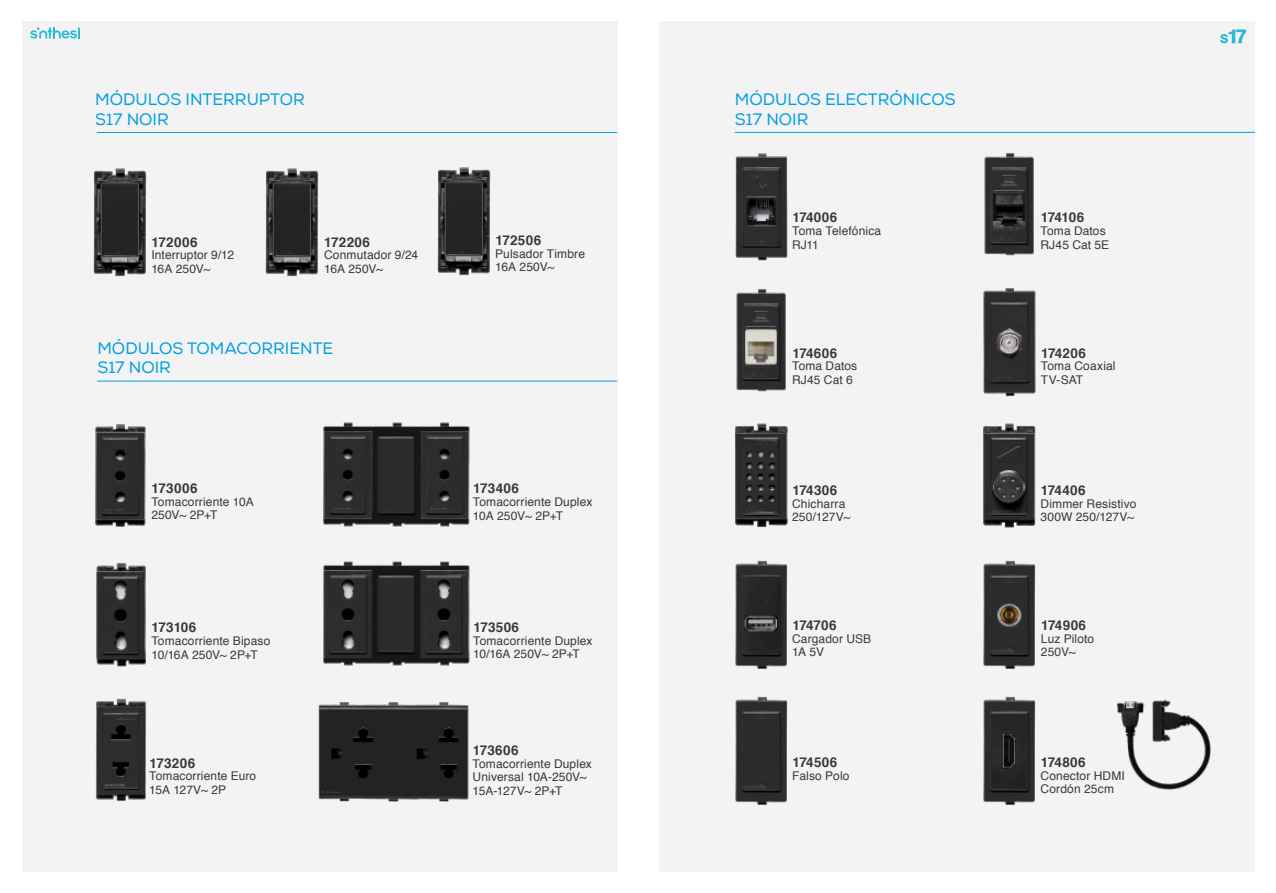
<style>
.page{position:relative;width:1276px;height:893px;background:#fff}
.page>*{position:absolute;margin:0;border:0;box-sizing:border-box;transform-origin:0 0}
.t1{font:16.5px/19.8px "Nexa";color:#009fe3}
.t2{font:700 13.5px "Helvetica";letter-spacing:.02em;color:#393938}
.t3{font:12px/13.5px "Helvetica";letter-spacing:.01em;color:#393938}
</style>
<div class="page">
<div style="left:22px;top:21px;width:596px;height:851px;background:#f3f3f3"></div>
<div style="left:659px;top:21px;width:595px;height:851px;background:#f3f3f3"></div>
<hr style="left:98px;top:132px;width:519px;height:1px;background:#009fe3">
<hr style="left:98px;top:381px;width:519px;height:1px;background:#009fe3">
<hr style="left:735px;top:132px;width:519px;height:1px;background:#009fe3">
<img style="left:93px;top:168px;width:54px;height:109px">
<img style="left:95px;top:424px;width:51px;height:103px">
<img style="left:735px;top:153px;width:53px;height:108px">
<img style="left:735px;top:423px;width:53px;height:104px">
<img style="left:735px;top:696px;width:53px;height:109px">
<img style="left:437px;top:167px;width:54px;height:109px">
<img style="left:96px;top:562px;width:50px;height:105px">
<img style="left:736px;top:289px;width:50px;height:103px">
<img style="left:735px;top:560px;width:53px;height:109px">
<img style="left:983px;top:288px;width:53px;height:109px">
<img style="left:983px;top:560px;width:53px;height:109px">
<img style="left:265px;top:168px;width:54px;height:109px">
<img style="left:95px;top:698px;width:52px;height:103px">
<img style="left:984px;top:153px;width:50px;height:103px">
<img style="left:983px;top:423px;width:53px;height:105px">
<img style="left:983px;top:696px;width:53px;height:109px">
<img style="left:323px;top:561px;width:147px;height:105px">
<img style="left:323px;top:422px;width:147px;height:105px">
<img style="left:1117px;top:699px;width:94px;height:91px">
<svg style="left:30px;top:27px;width:50px;height:12px"></svg>
<svg style="left:1220px;top:29px;width:26px;height:14px"></svg>
<img style="left:318px;top:702px;width:151px;height:99px">
<h1 class="t1" style="left:95px;top:90px;width:211px">MÓDULOS INTERRUPTOR<br>S17 NOIR</h1>
<p class="t2" style="left:152px;top:231px;width:47px">172006</p>
<p class="t3" style="left:151px;top:249px;width:84px">Interruptor 9/12<br>16A 250V~</p>
<p class="t2" style="left:324px;top:231px;width:47px">172206</p>
<p class="t3" style="left:324px;top:249px;width:96px">Conmutador 9/24<br>16A 250V~</p>
<h1 class="t1" style="left:97px;top:338px;width:237px">MÓDULOS TOMACORRIENTE<br>S17 NOIR</h1>
<p class="t2" style="left:495px;top:229px;width:47px">172506</p>
<p class="t3" style="left:495px;top:247px;width:91px">Pulsador Timbre<br>16A 250V~</p>
<p class="t2" style="left:152px;top:477px;width:47px">173006</p>
<p class="t2" style="left:473px;top:478px;width:47px">173406</p>
<p class="t3" style="left:151px;top:495px;width:104px">Tomacorriente 10A<br>250V~ 2P+T</p>
<p class="t3" style="left:473px;top:496px;width:121px">Tomacorriente Duplex<br>10A 250V~ 2P+T</p>
<p class="t2" style="left:152px;top:617px;width:46px">173106</p>
<p class="t2" style="left:473px;top:616px;width:47px">173506</p>
<p class="t3" style="left:151px;top:634px;width:121px">Tomacorriente Bipaso<br>10/16A 250V~ 2P+T</p>
<p class="t3" style="left:473px;top:634px;width:121px">Tomacorriente Duplex<br>10/16A 250V~ 2P+T</p>
<p class="t2" style="left:149px;top:752px;width:47px">173206</p>
<p class="t3" style="left:149px;top:770px;width:108px">Tomacorriente Euro<br>15A 127V~ 2P</p>
<p class="t2" style="left:473px;top:739px;width:47px">173606</p>
<p class="t3" style="left:472px;top:757px;width:121px">Tomacorriente Duplex<br>Universal 10A-250V~<br>15A-127V~ 2P+T</p>
<h1 class="t1" style="left:735px;top:90px;width:222px">MÓDULOS ELECTRÓNICOS<br>S17 NOIR</h1>
<p class="t2" style="left:792px;top:207px;width:46px">174006</p>
<p class="t2" style="left:1040px;top:207px;width:45px">174106</p>
<p class="t3" style="left:792px;top:225px;width:91px">Toma Telefónica<br>RJ11</p>
<p class="t3" style="left:1040px;top:225px;width:70px">Toma Datos<br>RJ45 Cat 5E</p>
<p class="t2" style="left:792px;top:342px;width:46px">174606</p>
<p class="t2" style="left:1041px;top:342px;width:46px">174206</p>
<p class="t3" style="left:792px;top:360px;width:67px">Toma Datos<br>RJ45 Cat 6</p>
<p class="t3" style="left:1041px;top:360px;width:76px">Toma Coaxial<br>TV-SAT</p>
<p class="t2" style="left:792px;top:479px;width:46px">174306</p>
<p class="t2" style="left:1040px;top:479px;width:46px">174406</p>
<p class="t3" style="left:792px;top:497px;width:60px">Chicharra<br>250/127V~</p>
<p class="t3" style="left:1040px;top:497px;width:97px">Dimmer Resistivo<br>300W 250/127V~</p>
<p class="t2" style="left:792px;top:614px;width:46px">174706</p>
<p class="t2" style="left:1041px;top:614px;width:46px">174906</p>
<p class="t3" style="left:792px;top:632px;width:81px">Cargador USB<br>1A 5V</p>
<p class="t3" style="left:1041px;top:632px;width:55px">Luz Piloto<br>250V~</p>
<p class="t2" style="left:792px;top:751px;width:46px">174506</p>
<p class="t2" style="left:1040px;top:751px;width:46px">174806</p>
<p class="t3" style="left:792px;top:769px;width:59px">Falso Polo</p>
<p class="t3" style="left:1040px;top:769px;width:86px">Conector HDMI<br>Cordón 25cm</p>
</div>
